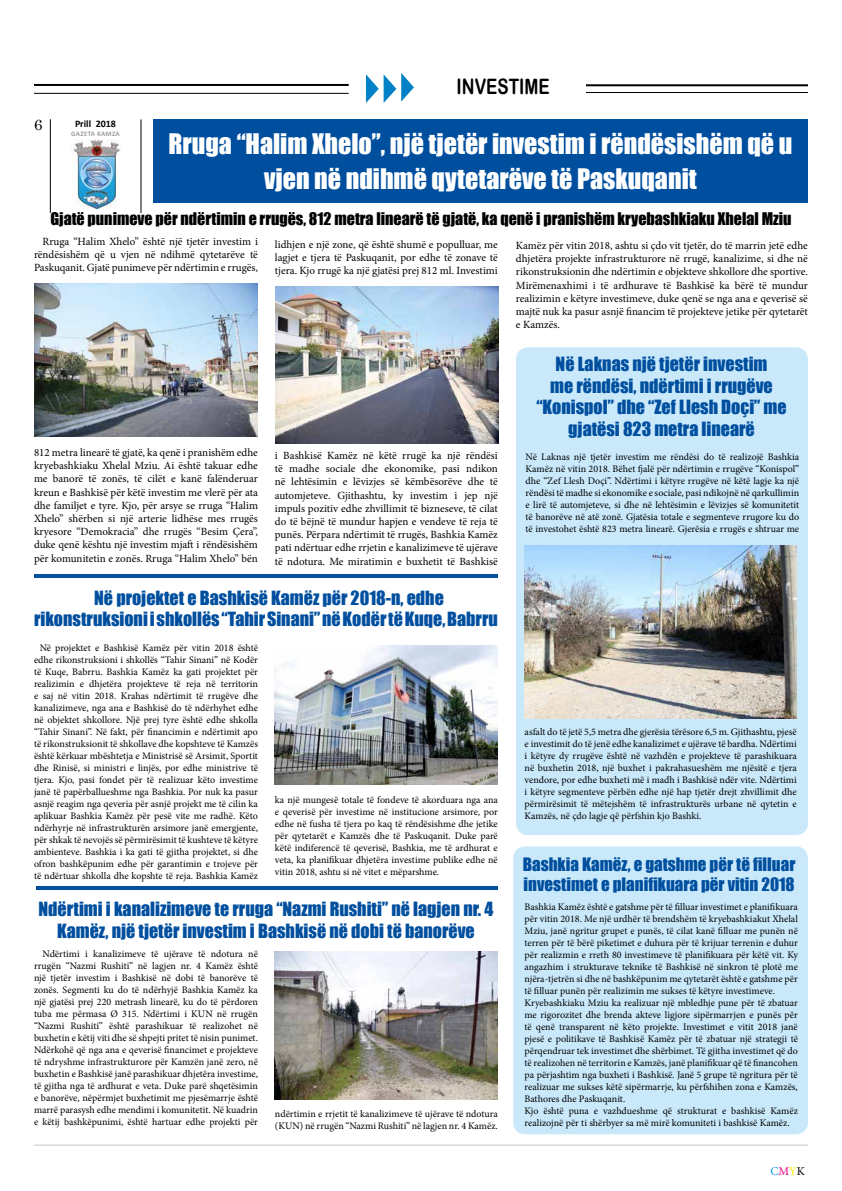
<style>
.page{position:relative;width:842px;height:1191px;background:#fff}
.page>*{position:absolute;margin:0;border:0;box-sizing:border-box;transform-origin:0 0}
.t1{font:26px/35px "Impact";color:#fff;text-align:center}
.t2{font:21.2px "Arial Rounded MT Bold";color:#000;scale:.79 1}
.t3{font:18px/21.6px "Impact";color:#004f9f;text-align:center}
.t4{font:17px/20px "Impact";color:#004f9f}
.t5{font:16px "Impact";color:#000}
.t6{font:15px "Century Schoolbook";color:#000}
.t7{font:12px "Minion Pro";color:#009fe3}
.t8{font:11px/13.2px "Minion Pro";color:#000;text-align:justify}
.t9{font:10px/12px "Minion Pro";color:#000;text-align:justify}
.t10{font:700 10px "Calibri";color:#000}
.t11{font:700 7px "Calibri";letter-spacing:.04em;color:#9d9d9c}
.s1{color:#e6007d}
.s2{color:#ffed00}
.s3{color:#000}
</style>
<div class="page">
<hr style="left:34px;top:84px;width:315px;height:2px;background:#000">
<hr style="left:34px;top:93px;width:315px;height:1px;background:#000">
<svg style="left:365px;top:72px;width:49px;height:31px"></svg>
<hr style="left:34px;top:1144px;width:774px;height:1px;background:#c6c6c6">
<hr style="left:50px;top:119px;width:1px;height:94px;background:#000">
<hr style="left:140px;top:119px;width:1px;height:94px;background:#000">
<hr style="left:586px;top:92px;width:222px;height:1px;background:#000">
<img style="left:71px;top:139px;width:49px;height:69px">
<hr style="left:586px;top:84px;width:222px;height:2px;background:#000">
<div style="left:153px;top:119px;width:655px;height:84px;background:#004f9f"></div>
<div style="left:516px;top:347px;width:292px;height:488px;background:#c9e9fb;border-radius:12px"></div>
<div style="left:513px;top:846px;width:295px;height:288px;background:#c9e9fb;border-radius:12px"></div>
<hr style="left:34px;top:574px;width:464px;height:4px;background:#004f9f">
<hr style="left:36px;top:886px;width:462px;height:3px;background:#004f9f">
<img style="left:524px;top:545px;width:273px;height:173px">
<img style="left:275px;top:645px;width:223px;height:139px">
<img style="left:275px;top:951px;width:223px;height:149px">
<img style="left:34px;top:283px;width:224px;height:154px">
<img style="left:276px;top:287px;width:223px;height:157px">
<h2 class="t2" style="left:457px;top:74px;width:119px">INVESTIME</h2>
<h3 class="t6" style="left:34px;top:112px;width:10px">6</h3>
<p class="t10" style="left:75px;top:117px;width:43px">Prill 2018</p>
<p class="t11" style="left:71px;top:129px;width:50px">GAZETA KAMZA</p>
<h1 class="t1" style="left:169px;top:126px;width:625px">Rruga “Halim Xhelo”, një tjetër investim i rëndësishëm që u vjen në ndihmë qytetarëve të Paskuqanit</h1>
<h3 class="t5" style="left:50px;top:207px;width:743px">Gjatë punimeve për ndërtimin e rrugës, 812 metra linearë të gjatë, ka qenë i pranishëm kryebashkiaku Xhelal Mziu</h3>
<p class="t8" style="left:34px;top:235px;width:225px;text-indent:9px">Rruga “Halim Xhelo” është një tjetër investim i rëndësishëm që u vjen në ndihmë qytetarëve të Paskuqanit. Gjatë punimeve për ndërtimin e rrugës,</p>
<p class="t8" style="left:275px;top:237px;width:224px">lidhjen e një zone, që është shumë e populluar, me lagjet e tjera të Paskuqanit, por edhe të zonave të tjera. Kjo rrugë ka një gjatësi prej 812 ml. Investimi</p>
<p class="t8" style="left:34px;top:446px;width:225px">812 metra linearë të gjatë, ka qenë i pranishëm edhe kryebashkiaku Xhelal Mziu. Ai është takuar edhe me banorë të zonës, të cilët e kanë falënderuar kreun e Bashkisë për këtë investim me vlerë për ata dhe familjet e tyre. Kjo, për arsye se rruga “Halim Xhelo” shërben si një arterie lidhëse mes rrugës kryesore “Demokracia” dhe rrugës “Besim Çera”, duke qenë kështu një investim mjaft i rëndësishëm për komunitetin e zonës. Rruga “Halim Xhelo” bën</p>
<p class="t8" style="left:275px;top:449px;width:224px">i Bashkisë Kamëz në këtë rrugë ka një rëndësi të madhe sociale dhe ekonomike, pasi ndikon në lehtësimin e lëvizjes së këmbësorëve dhe të automjeteve. Gjithashtu, ky investim i jep një impuls pozitiv edhe zhvillimit të bizneseve, të cilat do të bëjnë të mundur hapjen e vendeve të reja të punës. Përpara ndërtimit të rrugës, Bashkia Kamëz pati ndërtuar edhe rrjetin e kanalizimeve të ujërave të ndotura. Me miratimin e buxhetit të Bashkisë</p>
<h3 class="t3" style="left:34px;top:586px;width:465px">Në projektet e Bashkisë Kamëz për 2018-n, edhe rikonstruksioni i shkollës “Tahir Sinani” në Kodër të Kuqe, Babrru</h3>
<p class="t9" style="left:34px;top:641px;width:225px;text-align:center">Në projektet e Bashkisë Kamëz për vitin 2018 është edhe rikonstruksioni i shkollës “Tahir Sinani” në Kodër të Kuqe, Babrru. Bashkia Kamëz ka gati projektet për realizimin e dhjetëra projekteve të reja në territorin e saj në vitin 2018. Krahas ndërtimit të rrugëve dhe kanalizimeve, nga ana e Bashkisë do të ndërhyhet edhe në objektet shkollore. Një prej tyre është edhe shkolla “Tahir Sinani”. Në fakt, për financimin e ndërtimit apo të rikonstruksionit të shkollave dhe kopshteve të Kamzës është kërkuar mbështetja e Ministrisë së Arsimit, Sportit dhe Rinisë, si ministri e linjës, por edhe ministrive të tjera. Kjo, pasi fondet për të realizuar këto investime janë të papërballueshme nga Bashkia. Por nuk ka pasur asnjë reagim nga qeveria për asnjë projekt me të cilin ka aplikuar Bashkia Kamëz për pesë vite me radhë. Këto ndërhyrje në infrastrukturën arsimore janë emergjente, për shkak të nevojës së përmirësimit të kushteve të këtyre ambienteve. Bashkia i ka gati të gjitha projektet, si dhe ofron bashkëpunim edhe për garantimin e trojeve për të ndërtuar shkolla dhe kopshte të reja. Bashkia Kamëz</p>
<p class="t9" style="left:275px;top:793px;width:224px">ka një mungesë totale të fondeve të akorduara nga ana e qeverisë për investime në institucione arsimore, por edhe në fusha të tjera po kaq të rëndësishme dhe jetike për qytetarët e Kamzës dhe të Paskuqanit. Duke parë këtë indiferencë të qeverisë, Bashkia, me të ardhurat e veta, ka planifikuar dhjetëra investime publike edhe në vitin 2018, ashtu si në vitet e mëparshme.</p>
<h3 class="t3" style="left:38px;top:897px;width:456px">Ndërtimi i kanalizimeve te rruga “Nazmi Rushiti” në lagjen nr. 4<br>Kamëz, një tjetër investim i Bashkisë në dobi të banorëve</h3>
<p class="t9" style="left:34px;top:948px;width:225px;text-indent:8px">Ndërtimi i kanalizimeve të ujërave të ndotura në rrugën “Nazmi Rushiti” në lagjen nr. 4 Kamëz është një tjetër investim i Bashkisë në dobi të banorëve të zonës. Segmenti ku do të ndërhyjë Bashkia Kamëz ka një gjatësi prej 220 metrash linearë, ku do të përdoren tuba me përmasa Ø 315. Ndërtimi i KUN në rrugën “Nazmi Rushiti” është parashikuar të realizohet në buxhetin e këtij viti dhe së shpejti pritet të nisin punimet.<br>Ndërkohë që nga ana e qeverisë financimet e projekteve të ndryshme infrastrukturore për Kamzën janë zero, në buxhetin e Bashkisë janë parashikuar dhjetëra investime, të gjitha nga të ardhurat e veta. Duke parë shqetësimin e banorëve, nëpërmjet buxhetimit me pjesëmarrje është marrë parasysh edhe mendimi i komunitetit. Në kuadrin e këtij bashkëpunimi, është hartuar edhe projekti për</p>
<p class="t9" style="left:275px;top:1108px;width:224px">ndërtimin e rrjetit të kanalizimeve të ujërave të ndotura (KUN) në rrugën “Nazmi Rushiti” në lagjen nr. 4 Kamëz.</p>
<p class="t8" style="left:516px;top:239px;width:293px">Kamëz për vitin 2018, ashtu si çdo vit tjetër, do të marrin jetë edhe dhjetëra projekte infrastrukturore në rrugë, kanalizime, si dhe në rikonstruksionin dhe ndërtimin e objekteve shkollore dhe sportive.<br>Mirëmenaxhimi i të ardhurave të Bashkisë ka bërë të mundur realizimin e këtyre investimeve, duke qenë se nga ana e qeverisë së majtë nuk ka pasur asnjë financim të projekteve jetike për qytetarët e Kamzës.</p>
<h3 class="t3" style="left:536px;top:353px;width:252px">Në Laknas një tjetër investim<br>me rëndësi, ndërtimi i rrugëve “Konispol” dhe “Zef Llesh Doçi” me gjatësi 823 metra linearë</h3>
<p class="t9" style="left:526px;top:450px;width:275px">Në Laknas një tjetër investim me rëndësi do të realizojë Bashkia Kamëz në vitin 2018. Bëhet fjalë për ndërtimin e rrugëve “Konispol” dhe “Zef Llesh Doçi”. Ndërtimi i këtyre rrugëve në këtë lagje ka një rëndësi të madhe si ekonomike e sociale, pasi ndikojnë në qarkullimin e lirë të automjeteve, si dhe në lehtësimin e lëvizjes së komunitetit të banorëve në atë zonë. Gjatësia totale e segmenteve rrugore ku do të investohet është 823 metra linearë. Gjerësia e rrugës e shtruar me</p>
<p class="t9" style="left:525px;top:726px;width:274px">asfalt do të jetë 5,5 metra dhe gjerësia tërësore 6,5 m. Gjithashtu, pjesë e investimit do të jenë edhe kanalizimet e ujërave të bardha. Ndërtimi i këtyre dy rrugëve është në vazhdën e projekteve të parashikuara në buxhetin 2018, një buxhet i pakrahasueshëm me njësitë e tjera vendore, por edhe buxheti më i madh i Bashkisë ndër vite. Ndërtimi i këtyre segmenteve përbën edhe një hap tjetër drejt zhvillimit dhe përmirësimit të mëtejshëm të infrastrukturës urbane në qytetin e Kamzës, në çdo lagje që përfshin kjo Bashki.</p>
<h3 class="t4" style="left:523px;top:854px;width:274px">Bashkia Kamëz, e gatshme për të filluar investimet e planifikuara për vitin 2018</h3>
<p class="t9" style="left:524px;top:900px;width:275px;text-align:left">Bashkia Kamëz është e gatshme për të filluar investimet e planifikuara për vitin 2018. Me një urdhër të brendshëm të kryebashkiakut Xhelal Mziu, janë ngritur grupet e punës, të cilat kanë filluar me punën në terren për të bërë piketimet e duhura për të krijuar terrenin e duhur për realizmin e rreth 80 investimeve të planifikuara për këtë vit. Ky angazhim i strukturave teknike të Bashkisë në sinkron të plotë me njëra-tjetrën si dhe në bashkëpunim me qytetarët është e gatshme për të filluar punën për realizimin me sukses të këtyre investimeve.<br>Kryebashkiaku Mziu ka realizuar një mbledhje pune për të zbatuar me rigorozitet dhe brenda akteve ligjore sipërmarrjen e punës për të qenë transparent në këto projekte. Investimet e vitit 2018 janë pjesë e politikave të Bashkisë Kamëz për të zbatuar një strategji të përqendruar tek investimet dhe shërbimet. Të gjitha investimet që do të realizohen në territorin e Kamzës, janë planifikuar që të financohen pa përjashtim nga buxheti i Bashkisë. Janë 5 grupe të ngritura për të realizuar me sukses këtë sipërmarrje, ku përfshihen zona e Kamzës, Bathores dhe Paskuqanit.<br>Kjo është puna e vazhdueshme që strukturat e bashkisë Kamëz realizojnë për ti shërbyer sa më mirë komuniteti i bashkisë Kamëz.</p>
<p class="t7" style="left:770px;top:1163px;width:36px">C<span class="s1">M</span><span class="s2">Y</span><span class="s3">K</span></p>
</div>
